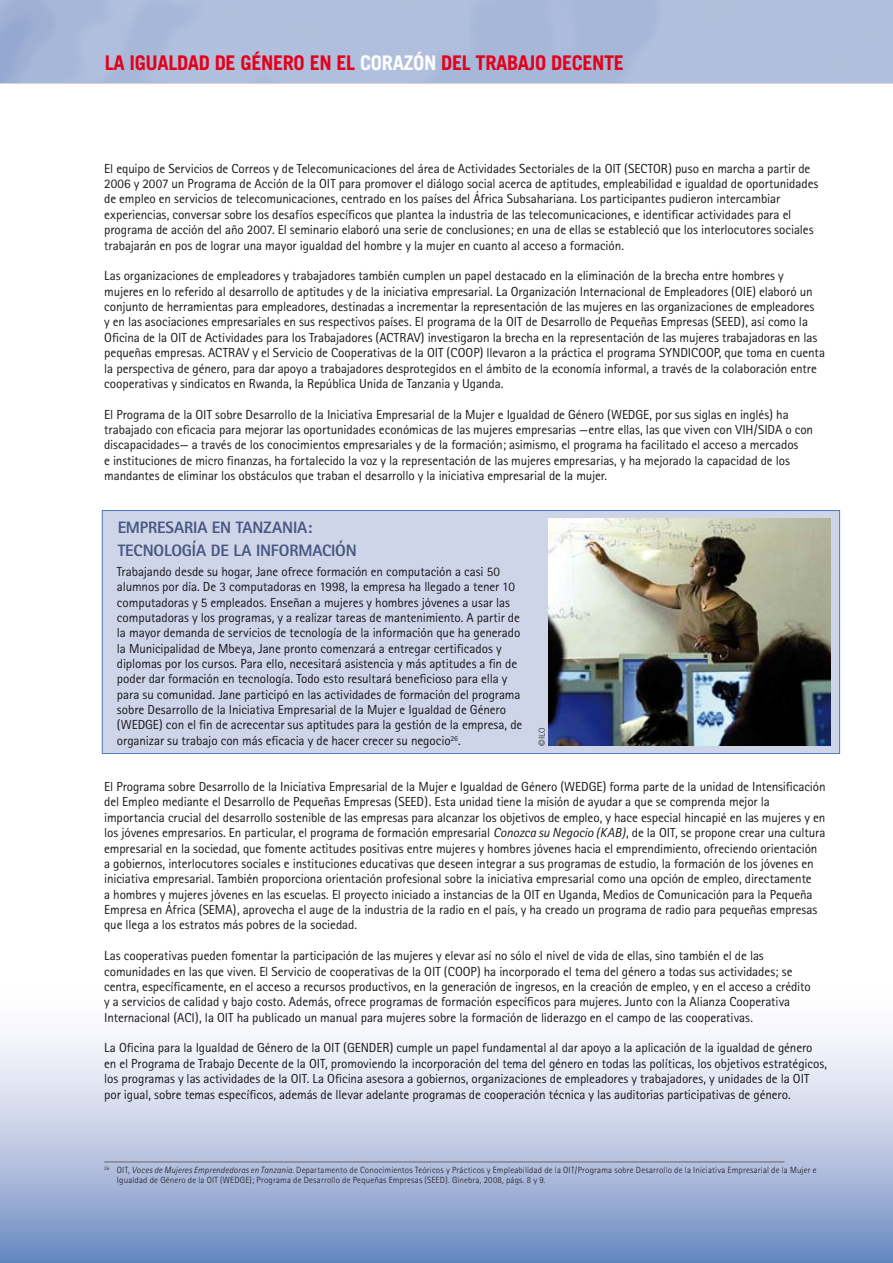
<style>
.page{position:relative;width:893px;height:1263px;background:#fff}
.page>*{position:absolute;margin:0;border:0;box-sizing:border-box;transform-origin:0 0}
.t1{font:700 20.25px "Trade Gothic";letter-spacing:-.02em;color:#e2001a}
.t2{font:800 16.5px/22.5px "Rotis Sans Serif";letter-spacing:-.01em;color:#485780}
.t3{font:13.2px/15.3px "Rotis Sans Serif";letter-spacing:-.01em;color:#1a171b}
.t4{font:300 9px/10.5px "Rotis Sans Serif";letter-spacing:.02em;color:#1a171b}
.t5{font:300 8.25px "Trade Gothic";color:#1a171b}
.s1{color:#fff}
.s2{font-style:italic}
</style>
<div class="page">
<div style="left:0;top:0;width:893px;height:83px;background:#b0bfdd"></div>
<svg style="left:0;top:1036px;width:893px;height:227px"></svg>
<hr style="left:892px;top:0;width:1px;height:84px;background:#abacae">
<hr style="left:892px;top:0;width:1px;height:83px;background:#97aad2">
<div style="left:102px;top:510px;width:738px;height:244px;background:#ced5e9;border:1px solid #4b7bb7"></div>
<hr style="left:104px;top:1162px;width:680px;height:1px;background:#646567">
<img style="left:548px;top:519px;width:282px;height:227px">
<h1 class="t1" style="left:105px;top:50px;width:521px">LA IGUALDAD DE GéNERO en EL <span class="s1">CORAZÓN</span> DEL TRABAJO DECENTE</h1>
<p class="t3" style="left:104px;top:160px;width:716px">El equipo de Servicios de Correos y de Telecomunicaciones del área de Actividades Sectoriales de la OIT (SECTOR) puso en marcha a partir de 2006 y 2007 un Programa de Acción de la OIT para promover el diálogo social acerca de aptitudes, empleabilidad e igualdad de oportunidades de empleo en servicios de telecomunicaciones, centrado en los países del África Subsahariana. Los participantes pudieron intercambiar experiencias, conversar sobre los desafíos específicos que plantea la industria de las telecomunicaciones, e identificar actividades para el programa de acción del año 2007. El seminario elaboró una serie de conclusiones; en una de ellas se estableció que los interlocutores sociales trabajarán en pos de lograr una mayor igualdad del hombre y la mujer en cuanto al acceso a formación.</p>
<p class="t3" style="left:104px;top:268px;width:722px">Las organizaciones de empleadores y trabajadores también cumplen un papel destacado en la eliminación de la brecha entre hombres y mujeres en lo referido al desarrollo de aptitudes y de la iniciativa empresarial. La Organización Internacional de Empleadores (OIE) elaboró un conjunto de herramientas para empleadores, destinadas a incrementar la representación de las mujeres en las organizaciones de empleadores<br>y en las asociaciones empresariales en sus respectivos países. El programa de la OIT de Desarrollo de Pequeñas Empresas (SEED), así como la Oficina de la OIT de Actividades para los Trabajadores (ACTRAV) investigaron la brecha en la representación de las mujeres trabajadoras en las pequeñas empresas. ACTRAV y el Servicio de Cooperativas de la OIT (COOP) llevaron a la práctica el programa SYNDICOOP, que toma en cuenta la perspectiva de género, para dar apoyo a trabajadores desprotegidos en el ámbito de la economía informal, a través de la colaboración entre cooperativas y sindicatos en Rwanda, la República Unida de Tanzania y Uganda.</p>
<p class="t3" style="left:104px;top:406px;width:710px">El Programa de la OIT sobre Desarrollo de la Iniciativa Empresarial de la Mujer e Igualdad de Género (WEDGE, por sus siglas en inglés) ha trabajado con eficacia para mejorar las oportunidades económicas de las mujeres empresarias —entre ellas, las que viven con VIH/SIDA o con discapacidades— a través de los conocimientos empresariales y de la formación; asimismo, el programa ha facilitado el acceso a mercados<br>e instituciones de micro finanzas, ha fortalecido la voz y la representación de las mujeres empresarias, y ha mejorado la capacidad de los mandantes de eliminar los obstáculos que traban el desarrollo y la iniciativa empresarial de la mujer.</p>
<p class="t2" style="left:118px;top:516px;width:241px">EMPRESARIA EN TANZANIA:<br>TECNOLOGÍA DE LA INFORMACIÓN</p>
<p class="t3" style="left:117px;top:564px;width:407px">Trabajando desde su hogar, Jane ofrece formación en computación a casi 50 alumnos por día. De 3 computadoras en 1998, la empresa ha llegado a tener 10 computadoras y 5 empleados. Enseñan a mujeres y hombres jóvenes a usar las computadoras y los programas, y a realizar tareas de mantenimiento. A partir de la mayor demanda de servicios de tecnología de la información que ha generado la Municipalidad de Mbeya, Jane pronto comenzará a entregar certificados y diplomas por los cursos. Para ello, necesitará asistencia y más aptitudes a fin de poder dar formación en tecnología. Todo esto resultará beneficioso para ella y para su comunidad. Jane participó en las actividades de formación del programa sobre Desarrollo de la Iniciativa Empresarial de la Mujer e Igualdad de Género (WEDGE) con el fin de acrecentar sus aptitudes para la gestión de la empresa, de organizar su trabajo con más eficacia y de hacer crecer su negocio<sup>26</sup>.</p>
<p class="t3" style="left:104px;top:779px;width:723px">El Programa sobre Desarrollo de la Iniciativa Empresarial de la Mujer e Igualdad de Género (WEDGE) forma parte de la unidad de Intensificación del Empleo mediante el Desarrollo de Pequeñas Empresas (SEED). Esta unidad tiene la misión de ayudar a que se comprenda mejor la importancia crucial del desarrollo sostenible de las empresas para alcanzar los objetivos de empleo, y hace especial hincapié en las mujeres y en los jóvenes empresarios. En particular, el programa de formación empresarial <span class="s2">Conozca su Negocio (KAB)</span>, de la OIT, se propone crear una cultura empresarial en la sociedad, que fomente actitudes positivas entre mujeres y hombres jóvenes hacia el emprendimiento, ofreciendo orientación a gobiernos, interlocutores sociales e instituciones educativas que deseen integrar a sus programas de estudio, la formación de los jóvenes en iniciativa empresarial. También proporciona orientación profesional sobre la iniciativa empresarial como una opción de empleo, directamente<br>a hombres y mujeres jóvenes en las escuelas. El proyecto iniciado a instancias de la OIT en Uganda, Medios de Comunicación para la Pequeña Empresa en África (SEMA), aprovecha el auge de la industria de la radio en el país, y ha creado un programa de radio para pequeñas empresas que llega a los estratos más pobres de la sociedad.</p>
<p class="t3" style="left:104px;top:948px;width:708px">Las cooperativas pueden fomentar la participación de las mujeres y elevar así no sólo el nivel de vida de ellas, sino también el de las comunidades en las que viven. El Servicio de cooperativas de la OIT (COOP) ha incorporado el tema del género a todas sus actividades; se centra, específicamente, en el acceso a recursos productivos, en la generación de ingresos, en la creación de empleo, y en el acceso a crédito y a servicios de calidad y bajo costo. Además, ofrece programas de formación específicos para mujeres. Junto con la Alianza Cooperativa Internacional (ACI), la OIT ha publicado un manual para mujeres sobre la formación de liderazgo en el campo de las cooperativas.</p>
<p class="t3" style="left:104px;top:1040px;width:724px">La Oficina para la Igualdad de Género de la OIT (GENDER) cumple un papel fundamental al dar apoyo a la aplicación de la igualdad de género en el Programa de Trabajo Decente de la OIT, promoviendo la incorporación del tema del género en todas las políticas, los objetivos estratégicos, los programas y las actividades de la OIT. La Oficina asesora a gobiernos, organizaciones de empleadores y trabajadores, y unidades de la OIT por igual, sobre temas específicos, además de llevar adelante programas de cooperación técnica y las auditorias participativas de género.</p>
<p class="t5" style="left:537px;top:746px;width:20px;rotate:-90deg">©ILO</p>
<p class="t4" style="left:117px;top:1164px;width:701px;text-indent:-13px"><sup>26</sup> OIT, <span class="s2">Voces de Mujeres Emprendedoras en Tanzania</span>. Departamento de Conocimientos Teóricos y Prácticos y Empleabilidad de la OIT/Programa sobre Desarrollo de la Iniciativa Empresarial de la Mujer e<br>Igualdad de Género de la OIT (WEDGE); Programa de Desarrollo de Pequeñas Empresas (SEED). Ginebra, 2008, págs. 8 y 9.</p>
</div>
